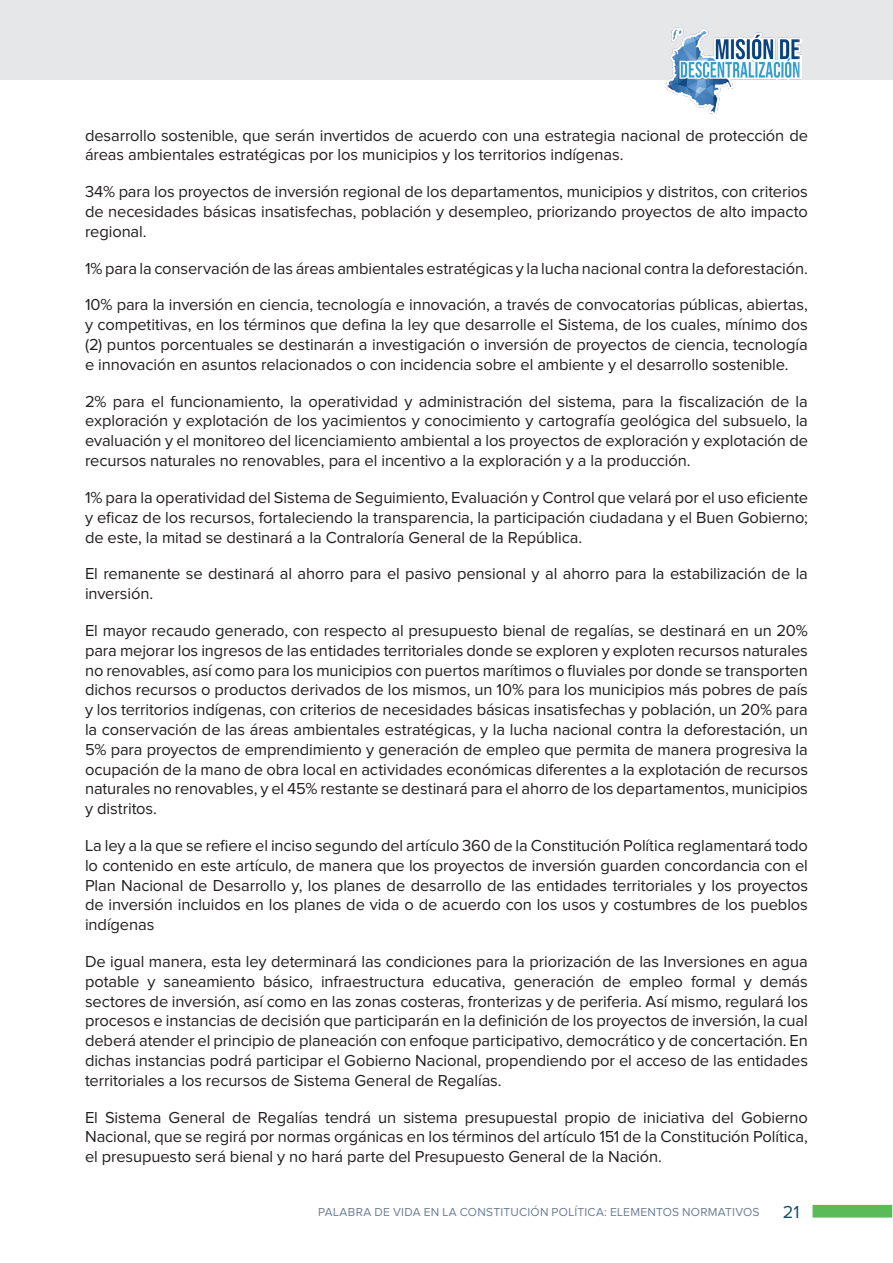
<style>
.page{position:relative;width:893px;height:1263px;background:#fff}
.page>*{position:absolute;margin:0;border:0;box-sizing:border-box;transform-origin:0 0}
.t1{font:18px "Proxima Nova";color:#124d6d}
.PARRAFO_1{font:16.5px/19.8px "Proxima Nova";letter-spacing:-.005em;color:#231f20;text-align:justify}
.t2{font:12px "Proxima Nova";letter-spacing:.02em;color:#6d7f98}
</style>
<div class="page">
<div style="left:0;top:0;width:893px;height:80px;background:#e6e7e9"></div>
<img style="left:665px;top:28px;width:136px;height:87px">
<div style="left:811px;top:1203px;width:82px;height:16px;background:#5abb59;border:2px solid #fff"></div>
<p class="PARRAFO_1" style="left:85px;top:126px;width:724px">desarrollo sostenible, que serán invertidos de acuerdo con una estrategia nacional de protección de áreas ambientales estratégicas por los municipios y los territorios indígenas.</p>
<p class="PARRAFO_1" style="left:85px;top:182px;width:724px">34% para los proyectos de inversión regional de los departamentos, municipios y distritos, con criterios de necesidades básicas insatisfechas, población y desempleo, priorizando proyectos de alto impacto regional.</p>
<p class="PARRAFO_1" style="left:85px;top:259px;width:724px">1% para la conservación de las áreas ambientales estratégicas y la lucha nacional contra la deforestación.</p>
<p class="PARRAFO_1" style="left:85px;top:295px;width:724px">10% para la inversión en ciencia, tecnología e innovación, a través de convocatorias públicas, abiertas, y competitivas, en los términos que defina la ley que desarrolle el Sistema, de los cuales, mínimo dos (2) puntos porcentuales se destinarán a investigación o inversión de proyectos de ciencia, tecnología e innovación en asuntos relacionados o con incidencia sobre el ambiente y el desarrollo sostenible.</p>
<p class="PARRAFO_1" style="left:85px;top:392px;width:724px">2% para el funcionamiento, la operatividad y administración del sistema, para la fiscalización de la exploración y explotación de los yacimientos y conocimiento y cartografía geológica del subsuelo, la evaluación y el monitoreo del licenciamiento ambiental a los proyectos de exploración y explotación de recursos naturales no renovables, para el incentivo a la exploración y a la producción.</p>
<p class="PARRAFO_1" style="left:85px;top:488px;width:724px">1% para la operatividad del Sistema de Seguimiento, Evaluación y Control que velará por el uso eficiente y eficaz de los recursos, fortaleciendo la transparencia, la participación ciudadana y el Buen Gobierno; de este, la mitad se destinará a la Contraloría General de la República.</p>
<p class="PARRAFO_1" style="left:85px;top:564px;width:724px">El remanente se destinará al ahorro para el pasivo pensional y al ahorro para la estabilización de la inversión.</p>
<p class="PARRAFO_1" style="left:85px;top:621px;width:724px">El mayor recaudo generado, con respecto al presupuesto bienal de regalías, se destinará en un 20% para mejorar los ingresos de las entidades territoriales donde se exploren y exploten recursos naturales no renovables, así como para los municipios con puertos marítimos o fluviales por donde se transporten dichos recursos o productos derivados de los mismos, un 10% para los municipios más pobres de país y los territorios indígenas, con criterios de necesidades básicas insatisfechas y población, un 20% para la conservación de las áreas ambientales estratégicas, y la lucha nacional contra la deforestación, un 5% para proyectos de emprendimiento y generación de empleo que permita de manera progresiva la ocupación de la mano de obra local en actividades económicas diferentes a la explotación de recursos naturales no renovables, y el 45% restante se destinará para el ahorro de los departamentos, municipios y distritos.</p>
<p class="PARRAFO_1" style="left:85px;top:836px;width:724px">La ley a la que se refiere el inciso segundo del artículo 360 de la Constitución Política reglamentará todo lo contenido en este artículo, de manera que los proyectos de inversión guarden concordancia con el Plan Nacional de Desarrollo y, los planes de desarrollo de las entidades territoriales y los proyectos de inversión incluidos en los planes de vida o de acuerdo con los usos y costumbres de los pueblos indígenas</p>
<p class="PARRAFO_1" style="left:85px;top:952px;width:724px">De igual manera, esta ley determinará las condiciones para la priorización de las Inversiones en agua potable y saneamiento básico, infraestructura educativa, generación de empleo formal y demás sectores de inversión, así como en las zonas costeras, fronterizas y de periferia. Así mismo, regulará los procesos e instancias de decisión que participarán en la definición de los proyectos de inversión, la cual deberá atender el principio de planeación con enfoque participativo, democrático y de concertación. En dichas instancias podrá participar el Gobierno Nacional, propendiendo por el acceso de las entidades territoriales a los recursos de Sistema General de Regalías.</p>
<p class="PARRAFO_1" style="left:85px;top:1107px;width:724px">El Sistema General de Regalías tendrá un sistema presupuestal propio de iniciativa del Gobierno Nacional, que se regirá por normas orgánicas en los términos del artículo 151 de la Constitución Política, el presupuesto será bienal y no hará parte del Presupuesto General de la Nación.</p>
<p class="t2" style="left:318px;top:1205px;width:443px">PALABRA DE VIDA EN LA CONSTITUCIÓN POLÍTICA: ELEMENTOS NORMATIVOS</p>
<p class="t1" style="left:783px;top:1202px;width:18px">21</p>
</div>
